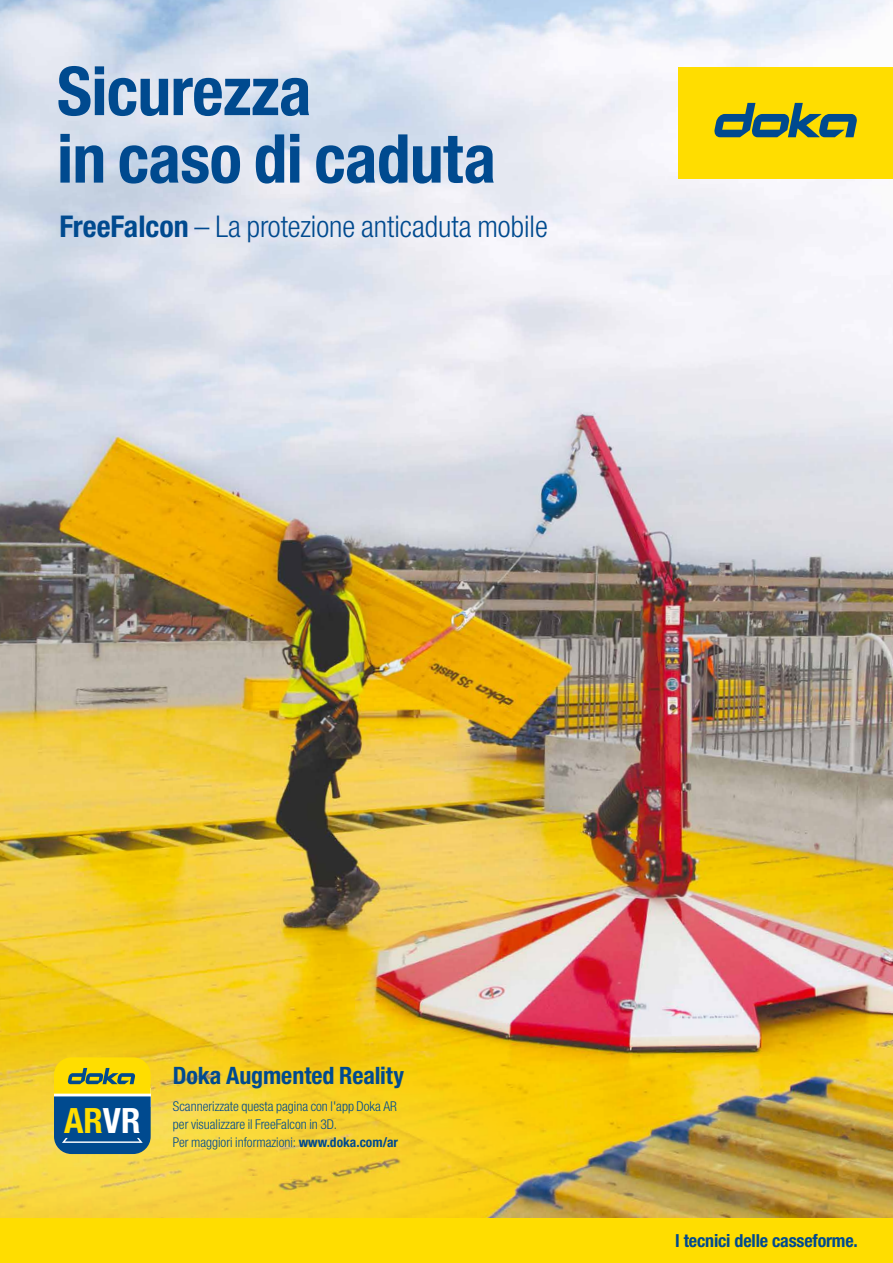
<style>
.page{position:relative;width:893px;height:1263px;background:#fff}
.page>*{position:absolute;margin:0;border:0;box-sizing:border-box;transform-origin:0 0}
.t1{font:700 condensed 67.5px/67.5px "Helvetica Neue LTW1 G";letter-spacing:-.01em;color:#004a8f}
.t2{font:700 condensed 34.95px "Helvetica Neue LTW1 G";color:#fd0}
.t3{font:300 condensed 30px "Helvetica Neue LTW1 G";color:#004a8f}
.t4{font:700 condensed 24px "Helvetica Neue LTW1 G";letter-spacing:-.005em;color:#004a8f}
.t5{font:700 condensed 18px "Helvetica Neue LTW1 G";letter-spacing:-.01em;color:#004a8f}
.t6{font:300 condensed 13.5px/18px "Helvetica Neue LTW1 G";color:#004a8f}
.s1{font-weight:700}
.s2{color:#fff}
</style>
<div class="page">
<img style="left:0;top:0;width:893px;height:1218px">
<svg style="left:0;top:1006px;width:621px;height:212px;background:#eec329"></svg>
<div style="left:678px;top:67px;width:215px;height:111px;background:#fd0"></div>
<svg style="left:714px;top:103px;width:143px;height:34px"></svg>
<div style="left:0;top:1218px;width:893px;height:45px;background:#fd0"></div>
<svg style="left:54px;top:1057px;width:97px;height:97px;background:#608265"></svg>
<h1 class="t1" style="left:57px;top:58px;width:441px">Sicurezza<br>in caso di caduta</h1>
<h3 class="t3" style="left:60px;top:209px;width:490px"><span class="s1">FreeFalcon</span> – La protezione anticaduta mobile</h3>
<h2 class="t2" style="left:64px;top:1099px;width:78px">AR<span class="s2">VR</span></h2>
<h3 class="t4" style="left:173px;top:1061px;width:233px">Doka Augmented Reality</h3>
<p class="t6" style="left:173px;top:1097px;width:227px">Scannerizzate questa pagina con l'app Doka AR per visualizzare il FreeFalcon in 3D.<br>Per maggiori informazioni: <span class="s1">www.doka.com/ar</span></p>
<h3 class="t5" style="left:675px;top:1230px;width:184px">I tecnici delle casseforme.</h3>
</div>
